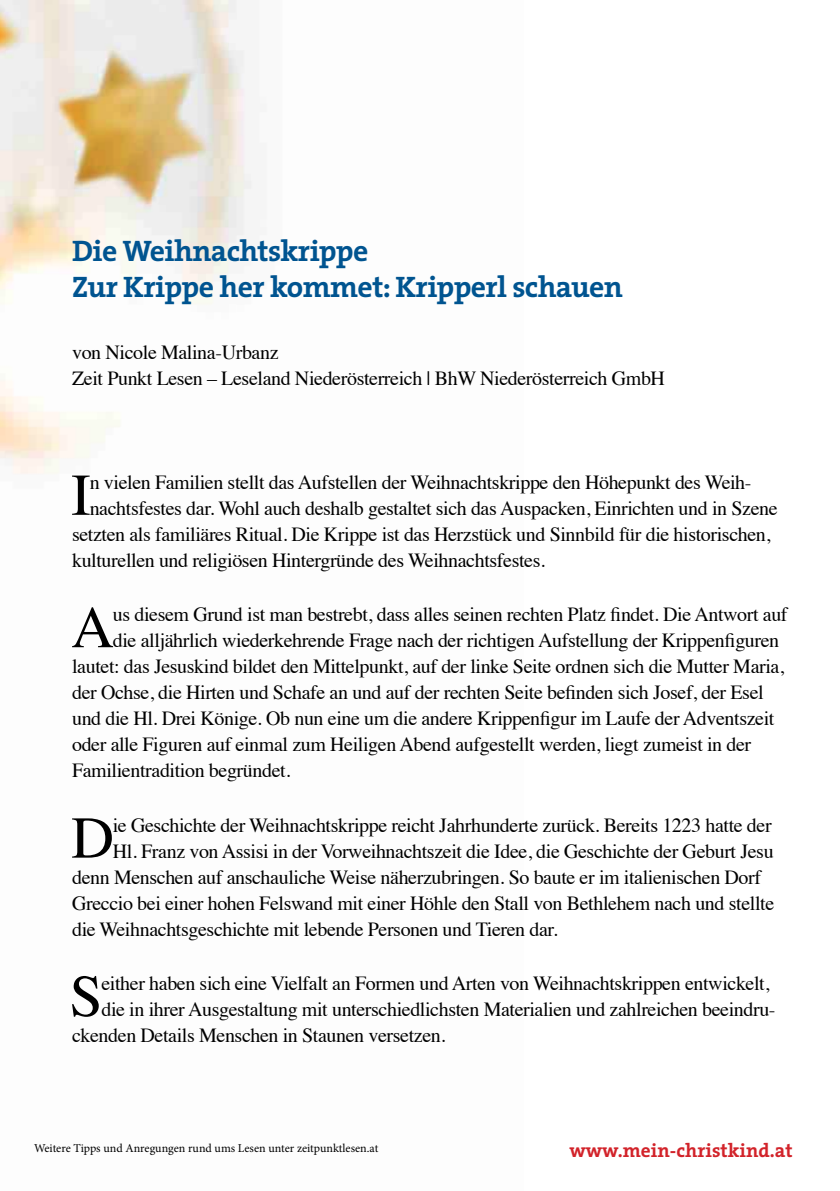
<style>
.page{position:relative;width:840px;height:1191px;background:#fff}
.page>*{position:absolute;margin:0;border:0;box-sizing:border-box;transform-origin:0 0}
.t1{font:59.2px "Times";color:#000}
.t2{font:700 29.8px/35.8px "The Serif";letter-spacing:-.02em;color:#005490}
.t3{font:20px/26px "Times";letter-spacing:-.02em;color:#000}
.t4{font:700 19.4px "The Serif";color:#d2232a}
.t5{font:12px "Minion Pro";color:#000}
</style>
<div class="page">
<img style="left:0;top:0;width:253px;height:474px">
<h2 class="t2" style="left:72px;top:232px;width:552px">Die Weihnachtskrippe<br>Zur Krippe her kommet: Kripperl schauen</h2>
<p class="t3" style="left:72px;top:337px;width:594px">von Nicole Malina-Urbanz<br>Zeit Punkt Lesen – Leseland Niederösterreich | BhW Niederösterreich GmbH</p>
<h1 class="t1" style="left:71px;top:439px;width:21px">I</h1>
<p class="t3" style="left:90px;top:467px;width:663px">n vielen Familien stellt das Aufstellen der Weihnachtskrippe den Höhepunkt des Weih-</p>
<p class="t3" style="left:90px;top:493px;width:689px">nachtsfestes dar. Wohl auch deshalb gestaltet sich das Auspacken, Einrichten und in Szene</p>
<p class="t3" style="left:72px;top:519px;width:699px">setzten als familiäres Ritual. Die Krippe ist das Herzstück und Sinnbild für die historischen,</p>
<p class="t3" style="left:72px;top:545px;width:474px">kulturellen und religiösen Hintergründe des Weihnachtsfestes.</p>
<h1 class="t1" style="left:71px;top:572px;width:44px">A</h1>
<p class="t3" style="left:113px;top:600px;width:676px">us diesem Grund ist man bestrebt, dass alles seinen rechten Platz findet. Die Antwort auf</p>
<p class="t3" style="left:113px;top:626px;width:667px">die alljährlich wiederkehrende Frage nach der richtigen Aufstellung der Krippenfiguren</p>
<p class="t3" style="left:72px;top:652px;width:713px">lautet: das Jesuskind bildet den Mittelpunkt, auf der linke Seite ordnen sich die Mutter Maria,</p>
<p class="t3" style="left:72px;top:678px;width:692px">der Ochse, die Hirten und Schafe an und auf der rechten Seite befinden sich Josef, der Esel</p>
<p class="t3" style="left:72px;top:704px;width:703px">und die Hl. Drei Könige. Ob nun eine um die andere Krippenfigur im Laufe der Adventszeit</p>
<p class="t3" style="left:72px;top:730px;width:680px">oder alle Figuren auf einmal zum Heiligen Abend aufgestellt werden, liegt zumeist in der</p>
<p class="t3" style="left:72px;top:756px;width:220px">Familientradition begründet.</p>
<h1 class="t1" style="left:71px;top:782px;width:44px">D</h1>
<p class="t3" style="left:113px;top:810px;width:660px">ie Geschichte der Weihnachtskrippe reicht Jahrhunderte zurück. Bereits 1223 hatte der</p>
<p class="t3" style="left:113px;top:836px;width:662px">Hl. Franz von Assisi in der Vorweihnachtszeit die Idee, die Geschichte der Geburt Jesu</p>
<p class="t3" style="left:72px;top:862px;width:690px">denn Menschen auf anschauliche Weise näherzubringen. So baute er im italienischen Dorf</p>
<p class="t3" style="left:72px;top:888px;width:703px">Greccio bei einer hohen Felswand mit einer Höhle den Stall von Bethlehem nach und stellte</p>
<p class="t3" style="left:72px;top:914px;width:487px">die Weihnachtsgeschichte mit lebende Personen und Tieren dar.</p>
<h1 class="t1" style="left:70px;top:940px;width:34px">S</h1>
<p class="t3" style="left:101px;top:968px;width:669px">either haben sich eine Vielfalt an Formen und Arten von Weihnachtskrippen entwickelt,</p>
<p class="t3" style="left:101px;top:994px;width:675px">die in ihrer Ausgestaltung mit unterschiedlichsten Materialien und zahlreichen beeindru-</p>
<p class="t3" style="left:72px;top:1020px;width:375px">ckenden Details Menschen in Staunen versetzen.</p>
<p class="t5" style="left:34px;top:1139px;width:345px">Weitere Tipps und Anregungen rund ums Lesen unter zeitpunktlesen.at</p>
<p class="t4" style="left:569px;top:1134px;width:224px">www.mein-christkind.at</p>
</div>
